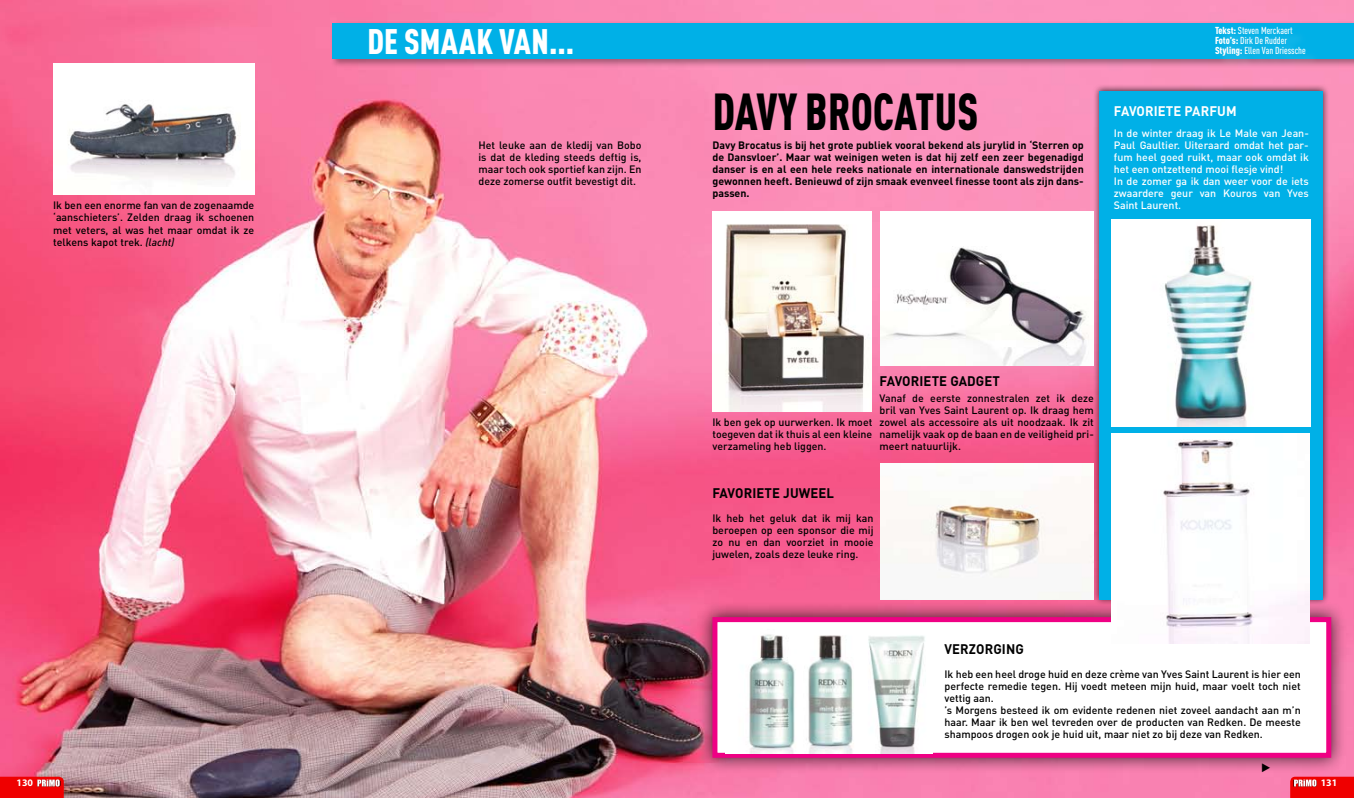
<style>
.page{position:relative;width:1354px;height:798px;background:#fff}
.page>*{position:absolute;margin:0;border:0;box-sizing:border-box;transform-origin:0 0}
.t1{font:900 condensed 51.25px "DINOT";letter-spacing:.01em;color:#000;scale:.87 1}
.t2{font:900 condensed 35px "DINOT";letter-spacing:.01em;color:#fff;scale:.95 1}
.t3{font:700 13.75px "DINOT";letter-spacing:.01em;color:#000;scale:.95 1}
.t4{font:700 13.75px "DINOT";letter-spacing:.01em;color:#fff;scale:.95 1}
.t5{font:500 10.62px/12px "DINOT";color:#000;text-align:justify}
.t6{font:700 10.62px/12px "DINOT";color:#000;text-align:justify}
.t7{font:500 10.62px/12px "DINOT";color:#fff}
.t8{font:500 condensed 10px/10px "DINOT";color:#fff}
.t9{font:700 10px "Myriad";color:#fff}
.s1{font-style:italic}
.s2{font-weight:900}
</style>
<div class="page">
<img style="left:0;top:0;width:1354px;height:797px">
<img style="left:53px;top:64px;width:201px;height:130px">
<div style="left:696px;top:600px;width:650px;height:172px;background:#000;opacity:.75"></div>
<div style="left:712px;top:617px;width:619px;height:140px;background:#fff;border:5px solid #ef0084"></div>
<div style="left:329px;top:20px;width:1025px;height:48px;background:#000;opacity:.35"></div>
<div style="left:332px;top:23px;width:1022px;height:36px;background:#00b0e7"></div>
<div style="left:1092px;top:84px;width:238px;height:522px;background:#000;opacity:.75"></div>
<div style="left:1099px;top:91px;width:224px;height:508px;background:#00b0e7"></div>
<div style="left:1216px;top:28px;width:103px;height:42px;background:#fff;opacity:.2"></div>
<img style="left:726px;top:622px;width:206px;height:131px">
<img style="left:1111px;top:220px;width:199px;height:206px">
<img style="left:1111px;top:433px;width:198px;height:210px">
<img style="left:712px;top:211px;width:159px;height:200px">
<img style="left:880px;top:211px;width:214px;height:154px">
<img style="left:881px;top:463px;width:212px;height:136px">
<svg style="left:0;top:776px;width:64px;height:21px"></svg>
<svg style="left:1290px;top:776px;width:64px;height:21px"></svg>
<svg style="left:1262px;top:763px;width:8px;height:8px"></svg>
<p class="t5" style="left:53px;top:199px;width:203px">Ik ben een enorme fan van de zogenaamde ‘aanschieters’. Zelden draag ik schoenen met veters, al was het maar omdat ik ze telkens kapot trek. <span class="s1">(lacht)</span></p>
<h2 class="t2" style="left:367px;top:19px;width:219px">DE SMAAK VAN...</h2>
<p class="t5" style="left:478px;top:139px;width:165px">Het leuke aan de kledij van Bobo is dat de kleding steeds deftig is, maar toch ook sportief kan zijn. En deze zomerse outfit bevestigt dit.</p>
<h1 class="t1" style="left:712px;top:79px;width:307px">DAVY BROCATUS</h1>
<p class="t6" style="left:712px;top:139px;width:373px">Davy Brocatus is bij het grote publiek vooral bekend als jurylid in ‘Sterren op de Dansvloer’. Maar wat weinigen weten is dat hij zelf een zeer begenadigd danser is en al een hele reeks nationale en internationale danswedstrijden gewonnen heeft. Benieuwd of zijn smaak evenveel finesse toont als zijn dans&shy;passen.</p>
<p class="t8" style="left:1215px;top:25px;width:92px"><span class="s2">TEKST:</span> Steven Merckaert<br><span class="s2">FOTO’S:</span> Dirk De Rudder<br><span class="s2">STYLING:</span> Ellen Van Driessche</p>
<p class="t4" style="left:1114px;top:101px;width:128px">Favoriete parfum</p>
<p class="t7" style="left:1114px;top:127px;width:196px">In de winter draag ik Le Male van Jean-Paul Gaultier. Uiteraard omdat het par&shy;fum heel goed ruikt, maar ook omdat ik het een ontzettend mooi flesje vind!<br>In de zomer ga ik dan weer voor de iets zwaardere geur van Kouros van Yves Saint Laurent.</p>
<p class="t3" style="left:879px;top:371px;width:128px">Favoriete gadget</p>
<p class="t5" style="left:879px;top:391px;width:216px">Vanaf de eerste zonnestralen zet ik deze bril van Yves Saint Laurent op. Ik draag hem zowel als accessoire als uit noodzaak. Ik zit namelijk vaak op de baan en de veiligheid pri&shy;meert natuurlijk.</p>
<p class="t5" style="left:712px;top:415px;width:161px">Ik ben gek op uurwerken. Ik moet toegeven dat ik thuis al een kleine verzameling heb liggen.</p>
<p class="t3" style="left:712px;top:483px;width:130px">Favoriete juweel</p>
<p class="t5" style="left:712px;top:511px;width:163px">Ik heb het geluk dat ik mij kan beroepen op een sponsor die mij zo nu en dan voorziet in mooie juwelen, zoals deze leuke ring.</p>
<p class="t3" style="left:944px;top:639px;width:85px">Verzorging</p>
<p class="t5" style="left:944px;top:667px;width:358px;text-align:left">Ik heb een heel droge huid en deze crème van Yves Saint Laurent is hier een perfecte remedie tegen. Hij voedt meteen mijn huid, maar voelt toch niet vettig aan.<br>’s Morgens besteed ik om evidente redenen niet zoveel aandacht aan m’n haar. Maar ik ben wel tevreden over de producten van Redken. De meeste shampoos drogen ook je huid uit, maar niet zo bij deze van Redken.</p>
<p class="t9" style="left:17px;top:777px;width:18px">130</p>
<p class="t9" style="left:1320px;top:777px;width:18px">131</p>
</div>
